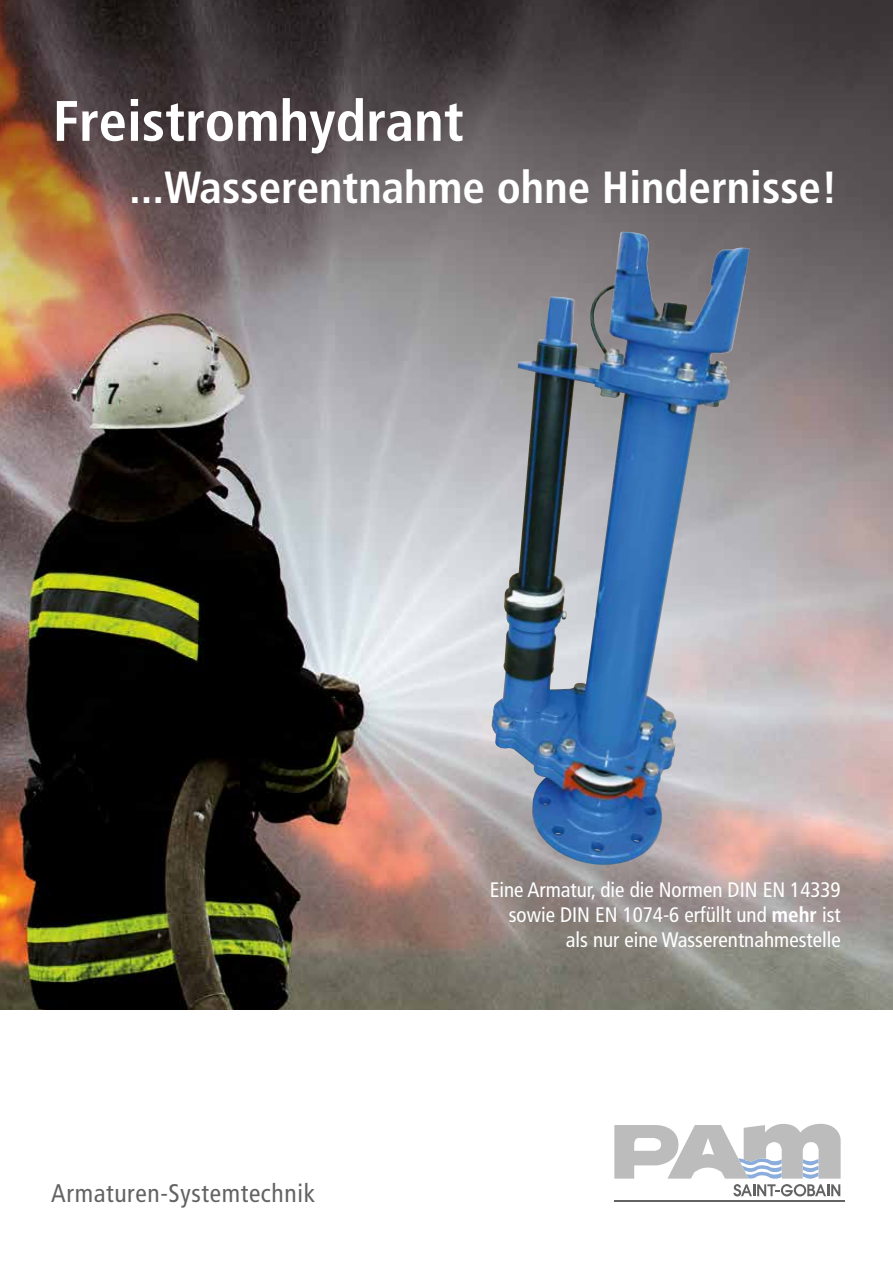
<style>
.page{position:relative;width:893px;height:1263px;background:#fff}
.page>*{position:absolute;margin:0;border:0;box-sizing:border-box;transform-origin:0 0}
.t1{font:700 condensed 57px "Frutiger LT Std";color:#fff}
.t2{font:700 condensed 45px "Frutiger LT Std";color:#fff}
.t3{font:condensed 25.5px "Frutiger LT Std";letter-spacing:.025em;color:#646363}
.t4{font:condensed 21px/25.2px "Frutiger LT Std";color:#fff;text-align:right}
.s1{font-weight:700}
</style>
<div class="page">
<img style="left:0;top:0;width:893px;height:1010px">
<img style="left:492px;top:232px;width:228px;height:641px">
<svg style="left:614px;top:1124px;width:227px;height:72px"></svg>
<hr style="left:614px;top:1200px;width:231px;height:2px;background:#646363">
<h1 class="t1" style="left:53px;top:87px;width:413px">Freistromhydrant</h1>
<h2 class="t2" style="left:129px;top:161px;width:710px">...Wasserentnahme ohne Hindernisse!</h2>
<p class="t3" style="left:51px;top:1178px;width:265px">Armaturen-Systemtechnik</p>
<p class="t4" style="left:490px;top:877px;width:352px">Eine Armatur, die die Normen DIN EN 14339 sowie DIN EN 1074-6 erfüllt und <span class="s1">mehr</span> ist als nur eine Wasserentnahmestelle</p>
</div>
